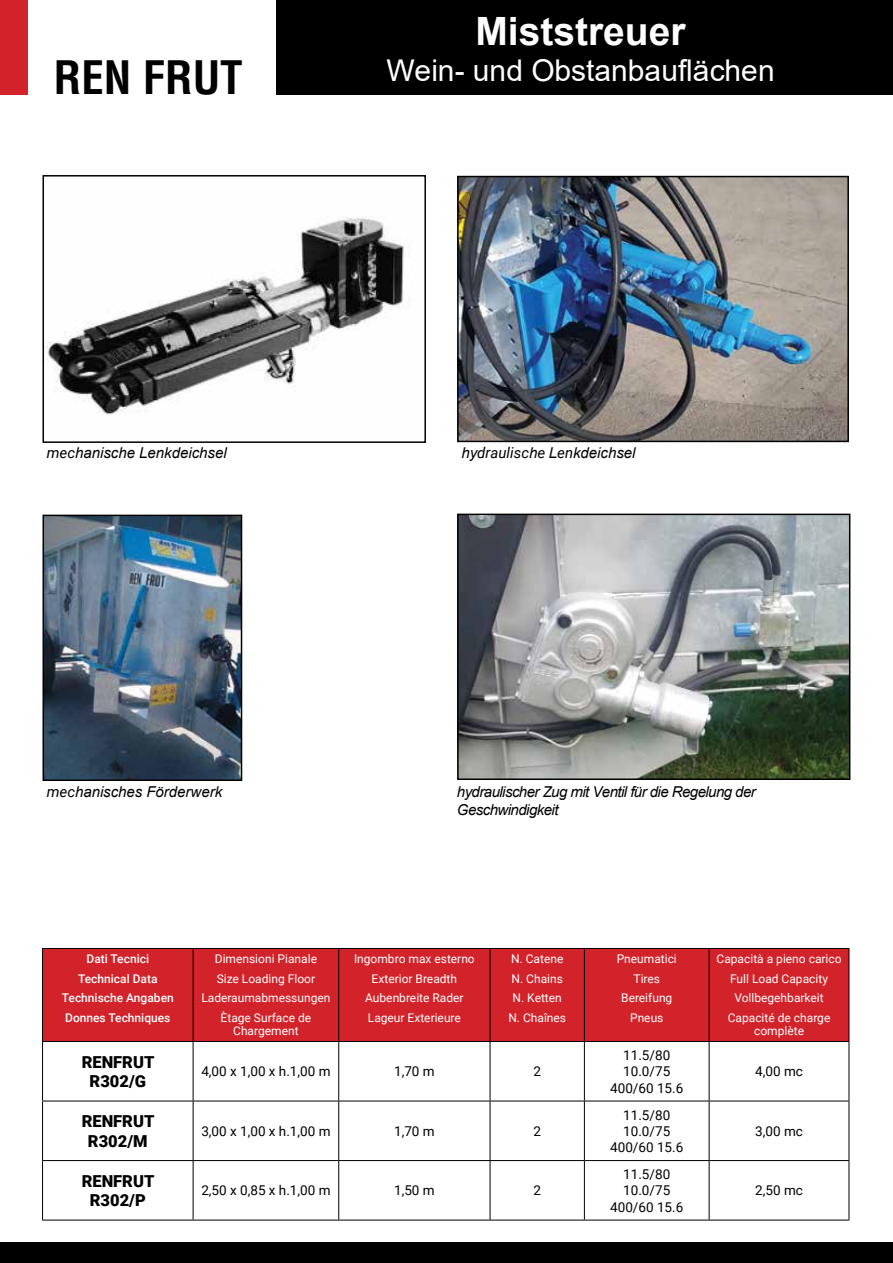
<style>
.page{position:relative;width:893px;height:1263px;background:#fff}
.page>*{position:absolute;margin:0;border:0;box-sizing:border-box;transform-origin:0 0}
.t1{font:700 condensed 45px "Helvetica LT Std";color:#000}
.t2{font:700 39px "Arial";color:#fff}
.t3{font:30px "Arial";color:#fff}
.t4{font:900 16.5px/19.8px "Roboto";color:#000;text-align:center}
.t5{font:italic 15px "Arial";color:#000}
.t6{font:italic 15px/18px "Arial";letter-spacing:-.035em;color:#000}
.t7{font:13.5px/16.2px "Roboto";color:#000;text-align:center}
.t8{font:12px/19.5px "Roboto";color:#fff;text-align:center}
.t9{font:500 12px/19.5px "Roboto";color:#fff;text-align:center}
.s1{font-family:"Roboto"}
</style>
<div class="page">
<img style="left:460px;top:517px;width:387px;height:260px">
<div style="left:457px;top:514px;width:393px;height:266px;border:2px solid #000"></div>
<img style="left:46px;top:518px;width:193px;height:260px">
<div style="left:43px;top:515px;width:199px;height:266px;border:2px solid #000"></div>
<img style="left:46px;top:217px;width:363px;height:198px">
<div style="left:43px;top:175px;width:383px;height:268px;border:2px solid #000"></div>
<div style="left:43px;top:949px;width:806px;height:92px;background:#d2232a"></div>
<svg style="left:43px;top:1042px;width:806px;height:178px"></svg>
<hr style="left:42px;top:948px;width:151px;height:1px;background:#000">
<hr style="left:42px;top:949px;width:1px;height:92px;background:#000">
<hr style="left:193px;top:948px;width:146px;height:1px;background:#000">
<hr style="left:193px;top:949px;width:1px;height:92px;background:#000">
<hr style="left:339px;top:948px;width:151px;height:1px;background:#000">
<hr style="left:338px;top:949px;width:1px;height:92px;background:#000">
<hr style="left:490px;top:948px;width:94px;height:1px;background:#000">
<hr style="left:490px;top:949px;width:1px;height:92px;background:#000">
<hr style="left:584px;top:948px;width:125px;height:1px;background:#000">
<hr style="left:584px;top:949px;width:1px;height:92px;background:#000">
<hr style="left:709px;top:948px;width:140px;height:1px;background:#000">
<hr style="left:709px;top:949px;width:1px;height:92px;background:#000">
<hr style="left:849px;top:949px;width:1px;height:92px;background:#000">
<hr style="left:42px;top:1041px;width:151px;height:1px;background:#000">
<hr style="left:42px;top:1042px;width:1px;height:59px;background:#000">
<hr style="left:193px;top:1041px;width:146px;height:1px;background:#000">
<hr style="left:193px;top:1042px;width:1px;height:59px;background:#000">
<hr style="left:339px;top:1041px;width:151px;height:1px;background:#000">
<hr style="left:338px;top:1042px;width:1px;height:59px;background:#000">
<hr style="left:490px;top:1041px;width:94px;height:1px;background:#000">
<hr style="left:490px;top:1042px;width:1px;height:59px;background:#000">
<hr style="left:584px;top:1041px;width:125px;height:1px;background:#000">
<hr style="left:584px;top:1042px;width:1px;height:59px;background:#000">
<hr style="left:709px;top:1041px;width:140px;height:1px;background:#000">
<hr style="left:709px;top:1042px;width:1px;height:59px;background:#000">
<hr style="left:849px;top:1042px;width:1px;height:59px;background:#000">
<hr style="left:42px;top:1101px;width:151px;height:1px;background:#000">
<hr style="left:42px;top:1101px;width:1px;height:59px;background:#000">
<hr style="left:193px;top:1101px;width:146px;height:1px;background:#000">
<hr style="left:193px;top:1101px;width:1px;height:59px;background:#000">
<hr style="left:339px;top:1101px;width:151px;height:1px;background:#000">
<hr style="left:338px;top:1101px;width:1px;height:59px;background:#000">
<hr style="left:490px;top:1101px;width:94px;height:1px;background:#000">
<hr style="left:490px;top:1101px;width:1px;height:59px;background:#000">
<hr style="left:584px;top:1101px;width:125px;height:1px;background:#000">
<hr style="left:584px;top:1101px;width:1px;height:59px;background:#000">
<hr style="left:709px;top:1101px;width:140px;height:1px;background:#000">
<hr style="left:709px;top:1101px;width:1px;height:59px;background:#000">
<hr style="left:849px;top:1101px;width:1px;height:59px;background:#000">
<hr style="left:42px;top:1160px;width:151px;height:1px;background:#000">
<hr style="left:42px;top:1161px;width:1px;height:59px;background:#000">
<hr style="left:193px;top:1160px;width:146px;height:1px;background:#000">
<hr style="left:193px;top:1161px;width:1px;height:59px;background:#000">
<hr style="left:339px;top:1160px;width:151px;height:1px;background:#000">
<hr style="left:338px;top:1161px;width:1px;height:59px;background:#000">
<hr style="left:490px;top:1160px;width:94px;height:1px;background:#000">
<hr style="left:490px;top:1161px;width:1px;height:59px;background:#000">
<hr style="left:584px;top:1160px;width:125px;height:1px;background:#000">
<hr style="left:584px;top:1161px;width:1px;height:59px;background:#000">
<hr style="left:709px;top:1160px;width:140px;height:1px;background:#000">
<hr style="left:709px;top:1161px;width:1px;height:59px;background:#000">
<hr style="left:849px;top:1161px;width:1px;height:59px;background:#000">
<hr style="left:42px;top:1220px;width:151px;height:1px;background:#000">
<hr style="left:193px;top:1220px;width:146px;height:1px;background:#000">
<hr style="left:339px;top:1220px;width:151px;height:1px;background:#000">
<hr style="left:490px;top:1220px;width:94px;height:1px;background:#000">
<hr style="left:584px;top:1220px;width:125px;height:1px;background:#000">
<hr style="left:709px;top:1220px;width:140px;height:1px;background:#000">
<div style="left:276px;top:0;width:617px;height:94px;background:#000"></div>
<div style="left:0;top:0;width:27px;height:94px;background:#d2232a"></div>
<img style="left:460px;top:179px;width:386px;height:260px">
<div style="left:457px;top:176px;width:392px;height:266px;border:2px solid #000"></div>
<div style="left:0;top:1242px;width:893px;height:21px;background:#000"></div>
<h2 class="t2" style="left:475px;top:12px;width:212px">Miststreuer</h2>
<h1 class="t1" style="left:54px;top:49px;width:190px">REN FRUT</h1>
<h3 class="t3" style="left:386px;top:56px;width:390px">Wein- und Obstanbauflächen</h3>
<p class="t5" style="left:47px;top:446px;width:181px"><span class="s1">mec</span>hanische Lenkdeichsel</p>
<p class="t5" style="left:461px;top:446px;width:176px">hy<span class="s1">draulisc</span>h<span class="s1">e</span> L<span class="s1">en</span>kdeichsel</p>
<p class="t5" style="left:47px;top:784px;width:177px"><span class="s1">mec</span>hanisches Förderwerk</p>
<p class="t6" style="left:457px;top:783px;width:300px">hydraulischer Zug mit Ventil für die Regelung der<br>Geschwindigkeit</p>
<p class="t9" style="left:62px;top:949px;width:113px">Dati Tecnici<br>Technical Data<br>Technische Angaben<br>Donnes Techniques</p>
<p class="t8" style="left:201px;top:949px;width:131px">Dimensioni Pianale<br>Size Loading Floor<br>Laderaumabmessungen<br>Ètage Surface de</p>
<p class="t8" style="left:233px;top:1021px;width:67px">Chargement</p>
<p class="t8" style="left:354px;top:949px;width:122px">Ingombro max esterno<br>Exterior Breadth<br>Aubenbreite Rader<br>Lageur Exterieure</p>
<p class="t8" style="left:508px;top:949px;width:59px">N. Catene<br>N. Chains<br>N. Ketten<br>N. Chaînes</p>
<p class="t8" style="left:617px;top:949px;width:62px">Pneumatici<br>Tires<br>Bereifung<br>Pneus</p>
<p class="t8" style="left:716px;top:949px;width:127px">Capacità a pieno carico<br>Full Load Capacity<br>Vollbegehbarkeit<br>Capacité de charge</p>
<p class="t8" style="left:754px;top:1021px;width:51px">complète</p>
<h3 class="t4" style="left:82px;top:1051px;width:74px">RENFRUT<br>R302/G</h3>
<p class="t7" style="left:201px;top:1063px;width:131px">4,00 x 1,00 x h.1,00 m</p>
<p class="t7" style="left:394px;top:1063px;width:42px">1,70 m</p>
<p class="t7" style="left:533px;top:1063px;width:9px">2</p>
<p class="t7" style="left:610px;top:1047px;width:75px">11.5/80<br>10.0/75<br>400/60 15.6</p>
<p class="t7" style="left:755px;top:1063px;width:49px">4,00 mc</p>
<h3 class="t4" style="left:82px;top:1111px;width:74px">RENFRUT<br>R302/M</h3>
<p class="t7" style="left:201px;top:1122px;width:131px">3,00 x 1,00 x h.1,00 m</p>
<p class="t7" style="left:394px;top:1122px;width:42px">1,70 m</p>
<p class="t7" style="left:533px;top:1122px;width:9px">2</p>
<p class="t7" style="left:610px;top:1106px;width:75px">11.5/80<br>10.0/75<br>400/60 15.6</p>
<p class="t7" style="left:755px;top:1122px;width:49px">3,00 mc</p>
<h3 class="t4" style="left:82px;top:1170px;width:74px">RENFRUT<br>R302/P</h3>
<p class="t7" style="left:201px;top:1182px;width:131px">2,50 x 0,85 x h.1,00 m</p>
<p class="t7" style="left:394px;top:1182px;width:42px">1,50 m</p>
<p class="t7" style="left:533px;top:1182px;width:9px">2</p>
<p class="t7" style="left:610px;top:1166px;width:75px">11.5/80<br>10.0/75<br>400/60 15.6</p>
<p class="t7" style="left:755px;top:1182px;width:49px">2,50 mc</p>
</div>
